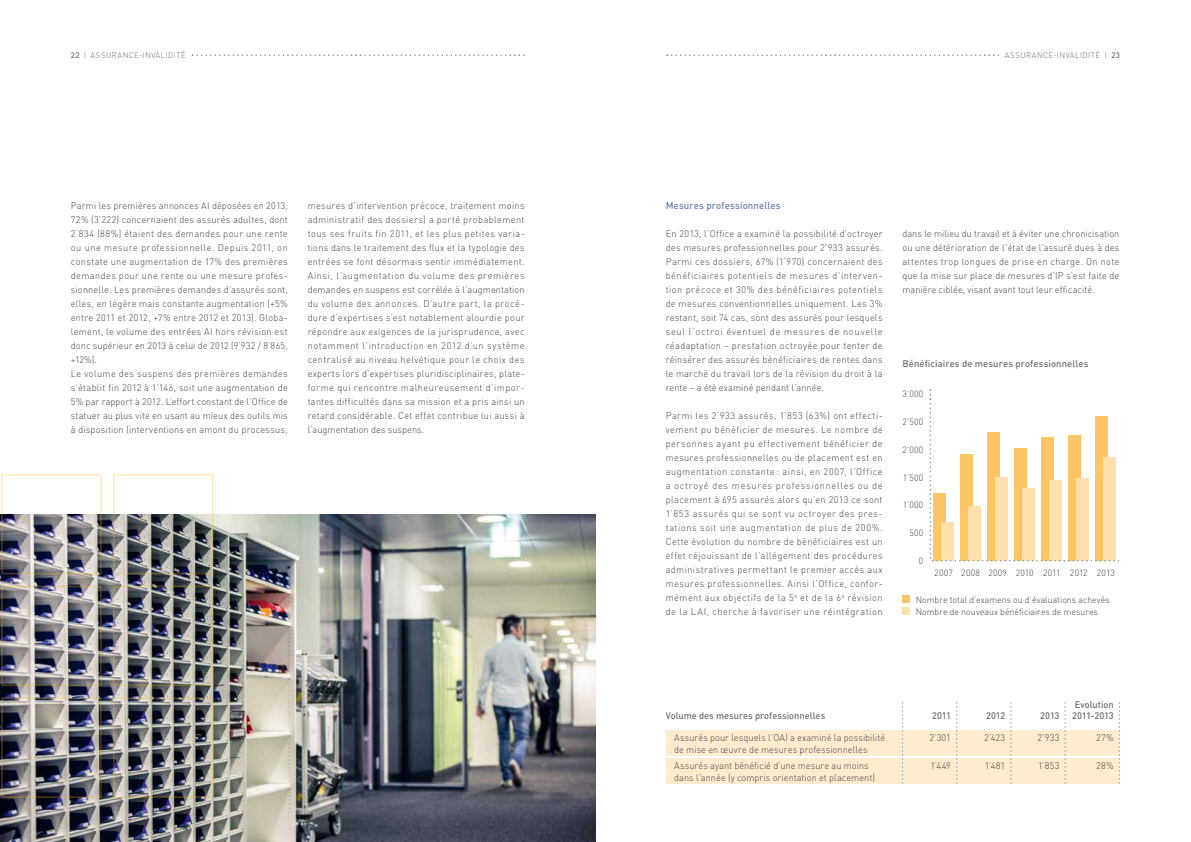
<style>
.page{position:relative;width:1191px;height:842px;background:#fff}
.page>*{position:absolute;margin:0;border:0;box-sizing:border-box;transform-origin:0 0}
.t1{font:500 10px "DIN Pro";letter-spacing:.01em;color:#6d80ad}
.t2{font:300 9.5px/14px "DIN Pro";letter-spacing:.02em;color:#414042;text-align:justify}
.t3{font:500 9.5px/11px "DIN Pro";letter-spacing:.005em;color:#6d6e71}
.t4{font:300 9px/12px "DIN Pro";letter-spacing:.01em;color:#414042}
.t5{font:300 8px "DIN Pro";color:#6d6e71}
.s1{font-weight:500}
</style>
<div class="page">
<img style="left:0;top:514px;width:595px;height:328px">
<svg style="left:192px;top:55px;width:332px;height:1px"></svg>
<div style="left:902px;top:596px;width:7px;height:7px;background:#fec565"></div>
<div style="left:902px;top:608px;width:7px;height:7px;background:#ffe0ad"></div>
<svg style="left:929px;top:389px;width:190px;height:172px"></svg>
<div style="left:665px;top:730px;width:237px;height:14px;background:#ffecce"></div>
<div style="left:665px;top:742px;width:237px;height:14px;background:#ffecce"></div>
<div style="left:665px;top:758px;width:237px;height:14px;background:#ffecce"></div>
<div style="left:665px;top:770px;width:237px;height:14px;background:#ffecce"></div>
<div style="left:1065px;top:730px;width:54px;height:14px;background:#ffecce"></div>
<div style="left:1065px;top:742px;width:54px;height:14px;background:#ffecce"></div>
<div style="left:1065px;top:758px;width:54px;height:14px;background:#ffecce"></div>
<div style="left:1065px;top:770px;width:54px;height:14px;background:#ffecce"></div>
<div style="left:1011px;top:730px;width:54px;height:14px;background:#ffecce"></div>
<div style="left:1011px;top:742px;width:54px;height:14px;background:#ffecce"></div>
<div style="left:1011px;top:758px;width:54px;height:14px;background:#ffecce"></div>
<div style="left:1011px;top:770px;width:54px;height:14px;background:#ffecce"></div>
<div style="left:956px;top:730px;width:55px;height:14px;background:#ffecce"></div>
<div style="left:956px;top:742px;width:55px;height:14px;background:#ffecce"></div>
<div style="left:956px;top:758px;width:55px;height:14px;background:#ffecce"></div>
<div style="left:956px;top:770px;width:55px;height:14px;background:#ffecce"></div>
<div style="left:902px;top:730px;width:54px;height:14px;background:#ffecce"></div>
<div style="left:902px;top:742px;width:54px;height:14px;background:#ffecce"></div>
<div style="left:902px;top:758px;width:54px;height:14px;background:#ffecce"></div>
<div style="left:902px;top:770px;width:54px;height:14px;background:#ffecce"></div>
<svg style="left:901px;top:702px;width:2px;height:81px"></svg>
<svg style="left:956px;top:702px;width:1px;height:81px"></svg>
<svg style="left:1010px;top:702px;width:1px;height:81px"></svg>
<svg style="left:1064px;top:702px;width:1px;height:81px"></svg>
<svg style="left:1118px;top:702px;width:2px;height:81px"></svg>
<svg style="left:666px;top:55px;width:333px;height:1px"></svg>
<p class="t5" style="left:71px;top:50px;width:27px"><span class="s1">22</span> | assurance</p>
<p class="t5" style="left:139px;top:50px;width:9px">-invalidit</p>
<p class="t5" style="left:181px;top:50px;width:6px">é</p>
<p class="t5" style="left:1005px;top:50px;width:7px">assurance</p>
<p class="t5" style="left:1053px;top:50px;width:9px">-invalidit</p>
<p class="t5" style="left:1095px;top:50px;width:26px">é | <span class="s1">23</span></p>
<p class="t2" style="left:71px;top:198px;width:218px;text-align:left">Parmi les premières annonces AI déposées en 2013, 72% (3’222) concernaient des assurés adultes, dont 2’834 (88%) étaient des demandes pour une rente ou une mesure professionnelle. Depuis 2011, on constate une augmentation de 17% des premières demandes pour une rente ou une mesure profes&shy;sionnelle. Les premières demandes d’assurés sont, elles, en légère mais constante augmentation (+5% entre 2011 et 2012, +7% entre 2012 et 2013). Globa&shy;lement, le volume des entrées AI hors révision est donc supérieur en 2013 à celui de 2012 (9’932 / 8’865, +12%).<br>Le volume des suspens des premières demandes s’établit fin 2012 à 1’146, soit une augmentation de 5% par rapport à 2012. L’effort constant de l’Office de statuer au plus vite en usant au mieux des outils mis à disposition (interventions en amont du processus,</p>
<p class="t2" style="left:308px;top:198px;width:218px">mesures d’intervention précoce, traitement moins administratif des dossiers) a porté probablement tous ses fruits fin 2011, et les plus petites varia&shy;tions dans le traitement des flux et la typologie des entrées se font désormais sentir immédiatement.<br>Ainsi, l’augmentation du volume des premières demandes en suspens est corrélée à l’augmentation du volume des annonces. D’autre part, la procé&shy;dure d’expertises s’est notablement alourdie pour répondre aux exigences de la jurisprudence, avec notamment l’introduction en 2012 d’un système centralisé au niveau helvétique pour le choix des experts lors d’expertises pluridisciplinaires, plate&shy;forme qui rencontre malheureusement d’impor&shy;tantes difficultés dans sa mission et a pris ainsi un retard considérable. Cet effet contribue lui aussi à l’augmentation des suspens.</p>
<p class="t1" style="left:665px;top:198px;width:117px">Mesures professionnelles</p>
<p class="t2" style="left:665px;top:226px;width:218px">En 2013, l’Office a examiné la possibilité d’octroyer des mesures professionnelles pour 2’933 assurés.<br>Parmi ces dossiers, 67% (1’970) concernaient des bénéficiaires potentiels de mesures d’interven&shy;tion précoce et 30% des bénéficiaires potentiels de mesures conventionnelles uniquement. Les 3% restant, soit 74 cas, sont des assurés pour lesquels seul l’octroi éventuel de mesures de nouvelle réadaptation – prestation octroyée pour tenter de réinsérer des assurés bénéficiaires de rentes dans le marché du travail lors de la révision du droit à la rente – a été examiné pendant l’année.</p>
<p class="t2" style="left:665px;top:408px;width:218px">Parmi les 2’933 assurés, 1’853 (63%) ont effecti&shy;vement pu bénéficier de mesures. Le nombre de personnes ayant pu effectivement bénéficier de mesures professionnelles ou de placement est en augmentation constante : ainsi, en 2007, l’Office a octroyé des mesures professionnelles ou de placement à 695 assurés alors qu’en 2013 ce sont 1’853 assurés qui se sont vu octroyer des pres&shy;tations soit une augmentation de plus de 200%.<br>Cette évolution du nombre de bénéficiaires est un effet réjouissant de l’allégement des procédures administratives permettant le premier accès aux mesures professionnelles. Ainsi l’Office, confor&shy;mément aux objectifs de la 5<sup>e</sup> et de la 6<sup>e</sup> révision de la LAI, cherche à favoriser une réintégration</p>
<p class="t2" style="left:902px;top:226px;width:218px">dans le milieu du travail et à éviter une chronicisation ou une détérioration de l’état de l’assuré dues à des attentes trop longues de prise en charge. On note que la mise sur place de mesures d’IP s’est faite de manière ciblée, visant avant tout leur efficacité.</p>
<p class="t3" style="left:902px;top:358px;width:188px">Bénéficiaires de mesures professionnelles</p>
<p class="t4" style="left:902px;top:387px;width:22px">3’000</p>
<p class="t4" style="left:902px;top:415px;width:22px">2’500</p>
<p class="t4" style="left:902px;top:443px;width:22px">2’000</p>
<p class="t4" style="left:903px;top:471px;width:22px">1’500</p>
<p class="t4" style="left:903px;top:499px;width:22px">1’000</p>
<p class="t4" style="left:909px;top:526px;width:15px">500</p>
<p class="t4" style="left:919px;top:554px;width:6px">0</p>
<p class="t4" style="left:934px;top:566px;width:182px">2007 2008 2009 2010 2011 2012 2013</p>
<p class="t4" style="left:915px;top:593px;width:195px">Nombre total d’examens ou d’évaluations achevés<br>Nombre de nouveaux bénéficiaires de mesures</p>
<p class="t3" style="left:665px;top:709px;width:161px">Volume des mesures professionnelles</p>
<p class="t2" style="left:674px;top:731px;width:213px;line-height:12px">Assurés pour lesquels l’OAI a examiné la possibilité de mise en œuvre de mesures professionnelles</p>
<p class="t2" style="left:674px;top:759px;width:202px;line-height:12px">Assurés ayant bénéficié d’une mesure au moins dans l’année (y compris orientation et placement)</p>
<p class="t3" style="left:932px;top:709px;width:20px">2011</p>
<p class="t2" style="left:929px;top:730px;width:23px">2’301</p>
<p class="t2" style="left:930px;top:758px;width:22px">1’449</p>
<p class="t3" style="left:986px;top:709px;width:21px">2012</p>
<p class="t2" style="left:984px;top:730px;width:23px">2’423</p>
<p class="t2" style="left:984px;top:758px;width:22px">1’481</p>
<p class="t3" style="left:1040px;top:709px;width:21px">2013</p>
<p class="t2" style="left:1037px;top:730px;width:23px">2’933</p>
<p class="t2" style="left:1038px;top:758px;width:23px">1’853</p>
<p class="t3" style="left:1072px;top:698px;width:43px">Evolution<br>2011-2013</p>
<p class="t2" style="left:1096px;top:730px;width:19px">27%</p>
<p class="t2" style="left:1096px;top:758px;width:19px">28%</p>
</div>
